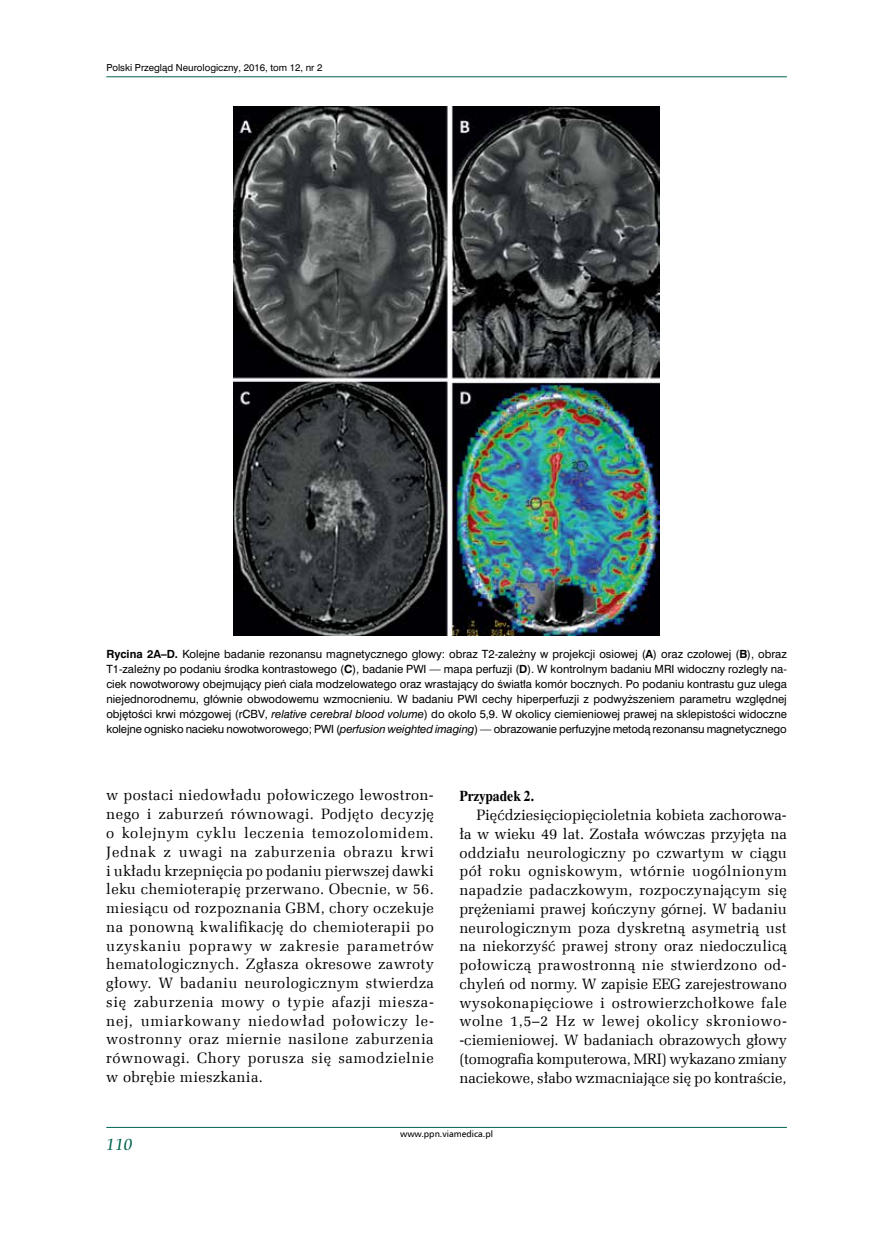
<style>
.page{position:relative;width:872px;height:1234px;background:#fff}
.page>*{position:absolute;margin:0;border:0;box-sizing:border-box;transform-origin:0 0}
.t1{font:italic 16.5px "Carmina Md PL";color:#006351;scale:.9 1}
.t2{font:15px/18.8px "Zapf Ellipt EU";color:#000;text-align:justify}
.t3{font:700 15px "Time Ibis EE";color:#000;scale:.9 1}
.t4{font:10.5px/15px "Swis 721 PL";letter-spacing:-.01em;color:#000;text-align:justify}
.t5{font:9px "Swis 721 PL";color:#000}
.t6{font:9px "Humnst 777 EU";color:#000}
.s1{font-weight:700}
.s2{font-style:italic}
</style>
<div class="page">
<hr style="left:106px;top:76px;width:681px;height:1px;background:#006351">
<hr style="left:106px;top:1126px;width:681px;height:1px;background:#006351">
<img style="left:234px;top:106px;width:425px;height:529px">
<p class="t5" style="left:106px;top:61px;width:218px">Polski Przegląd Neurologiczny, 2016, tom 12, nr 2</p>
<p class="t4" style="left:106px;top:646px;width:682px"><span class="s1">Rycina 2A–D.</span> Kolejne badanie rezonansu magnetycznego głowy: obraz T2-zależny w projekcji osiowej (<span class="s1">A</span>) oraz czołowej (<span class="s1">B</span>), obraz T1-zależny po podaniu środka kontrastowego (<span class="s1">C</span>), badanie PWI — mapa perfuzji (<span class="s1">D</span>). W kontrolnym badaniu MRI widoczny rozległy na&shy;ciek nowotworowy obejmujący pień ciała modzelowatego oraz wrastający do światła komór bocznych. Po podaniu kontrastu guz ulega niejednorodnemu, głównie obwodowemu wzmocnieniu. W badaniu PWI cechy hiperperfuzji z podwyższeniem parametru względnej objętości krwi mózgowej (rCBV, <span class="s2">relative cerebral blood volume</span>) do około 5,9. W okolicy ciemieniowej prawej na sklepistości widoczne kolejne ognisko nacieku nowotworowego; PWI (<span class="s2">perfusion weighted imaging</span>) — obrazowanie perfuzyjne metodą rezonansu magnetycznego</p>
<p class="t2" style="left:106px;top:786px;width:329px">w postaci niedowładu połowiczego lewostron&shy;nego i zaburzeń równowagi. Podjęto decyzję o kolejnym cyklu leczenia temozolomidem.<br>Jednak z uwagi na zaburzenia obrazu krwi i układu krzepnięcia po podaniu pierwszej dawki leku chemioterapię przerwano. Obecnie, w 56. miesiącu od rozpoznania GBM, chory oczekuje na ponowną kwalifikację do chemioterapii po uzyskaniu poprawy w zakresie parametrów hematologicznych. Zgłasza okresowe zawroty głowy. W badaniu neurologicznym stwierdza się zaburzenia mowy o typie afazji miesza&shy;nej, umiarkowany niedowład połowiczy le&shy;wostronny oraz miernie nasilone zaburzenia równowagi. Chory porusza się samodzielnie w obrębie mieszkania.</p>
<p class="t3" style="left:459px;top:787px;width:84px">Przypadek 2.</p>
<p class="t2" style="left:459px;top:805px;width:329px;text-indent:17px">Pięćdziesięciopięcioletnia kobieta zachorowa&shy;ła w wieku 49 lat. Została wówczas przyjęta na oddziału neurologiczny po czwartym w ciągu pół roku ogniskowym, wtórnie uogólnionym napadzie padaczkowym, rozpoczynającym się prężeniami prawej kończyny górnej. W badaniu neurologicznym poza dyskretną asymetrią ust na niekorzyść prawej strony oraz niedoczulicą połowiczą prawostronną nie stwierdzono od&shy;chyleń od normy. W zapisie EEG zarejestrowano wysokonapięciowe i ostrowierzchołkowe fale wolne 1,5–2 Hz w lewej okolicy skroniowo--ciemieniowej. W badaniach obrazowych głowy (tomografia komputerowa, MRI) wykazano zmiany naciekowe, słabo wzmacniające się po kontraście,</p>
<p class="t1" style="left:106px;top:1134px;width:31px">110</p>
<p class="t6" style="left:400px;top:1127px;width:95px">www.ppn.viamedica.pl</p>
</div>
